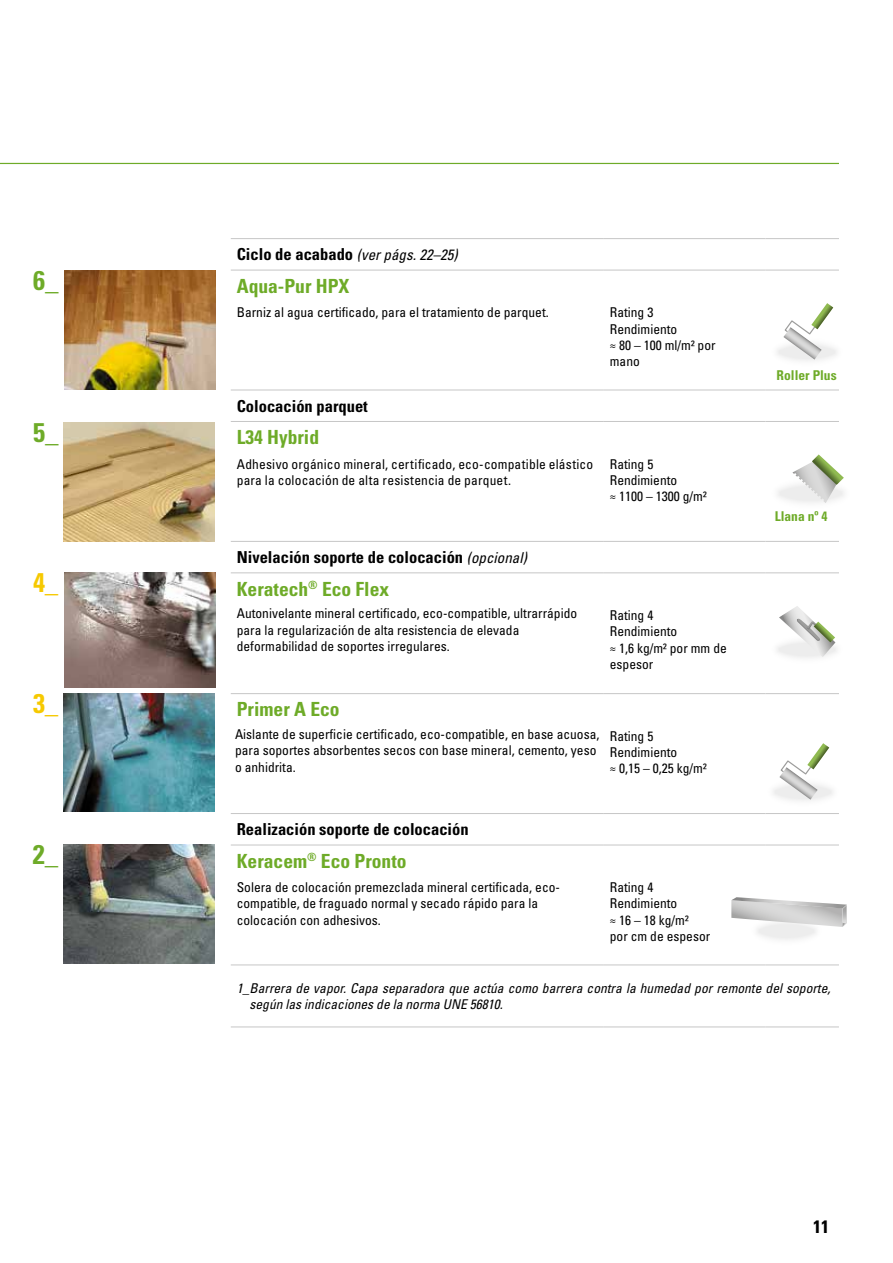
<style>
.page{position:relative;width:893px;height:1263px;background:#fff}
.page>*{position:absolute;margin:0;border:0;box-sizing:border-box;transform-origin:0 0}
.t1{font:700 condensed 27px "Univers LT Std";color:#6eab28}
.t2{font:700 condensed 27px "Univers LT Std";color:#f6c900}
.t3{font:700 condensed 19.5px "Univers LT Std";color:#6eab28}
.t4{font:700 condensed 18px "Univers LT Std";color:#000}
.t5{font:700 condensed 16.5px "Univers LT Std";color:#000}
.t6{font:italic condensed 15px "Univers LT Std";color:#000}
.t7{font:condensed 13.5px/16.2px "Univers LT Std";color:#000}
.t8{font:italic condensed 13.5px/16.2px "Univers LT Std";color:#000}
.t9{font:700 condensed 13.5px "Univers LT Std";color:#6eab28}
.s1{font-weight:700;font-style:normal;font-size:16.5px}
.s2{font-weight:400;font-style:italic;font-size:15px}
</style>
<div class="page">
<hr style="left:231px;top:238px;width:373px;height:1px;background:#c6c6c6">
<hr style="left:604px;top:238px;width:161px;height:1px;background:#c6c6c6">
<hr style="left:765px;top:238px;width:74px;height:1px;background:#c6c6c6">
<hr style="left:231px;top:270px;width:373px;height:1px;background:#c6c6c6">
<hr style="left:604px;top:270px;width:161px;height:1px;background:#c6c6c6">
<hr style="left:765px;top:270px;width:74px;height:1px;background:#c6c6c6">
<hr style="left:231px;top:390px;width:373px;height:1px;background:#c6c6c6">
<hr style="left:231px;top:421px;width:373px;height:1px;background:#c6c6c6">
<hr style="left:604px;top:390px;width:161px;height:1px;background:#c6c6c6">
<hr style="left:604px;top:421px;width:161px;height:1px;background:#c6c6c6">
<hr style="left:765px;top:390px;width:74px;height:1px;background:#c6c6c6">
<hr style="left:765px;top:421px;width:74px;height:1px;background:#c6c6c6">
<hr style="left:231px;top:541px;width:373px;height:1px;background:#c6c6c6">
<hr style="left:231px;top:813px;width:373px;height:1px;background:#c6c6c6">
<hr style="left:604px;top:541px;width:161px;height:1px;background:#c6c6c6">
<hr style="left:604px;top:813px;width:161px;height:1px;background:#c6c6c6">
<hr style="left:765px;top:541px;width:74px;height:1px;background:#c6c6c6">
<hr style="left:765px;top:813px;width:74px;height:1px;background:#c6c6c6">
<hr style="left:231px;top:693px;width:373px;height:1px;background:#c6c6c6">
<hr style="left:604px;top:693px;width:161px;height:1px;background:#c6c6c6">
<hr style="left:765px;top:693px;width:74px;height:1px;background:#c6c6c6">
<hr style="left:231px;top:572px;width:373px;height:1px;background:#c6c6c6">
<hr style="left:231px;top:844px;width:373px;height:1px;background:#c6c6c6">
<hr style="left:604px;top:572px;width:161px;height:1px;background:#c6c6c6">
<hr style="left:604px;top:844px;width:161px;height:1px;background:#c6c6c6">
<hr style="left:765px;top:572px;width:74px;height:1px;background:#c6c6c6">
<hr style="left:765px;top:844px;width:74px;height:1px;background:#c6c6c6">
<hr style="left:231px;top:964px;width:373px;height:1px;background:#c6c6c6">
<hr style="left:604px;top:964px;width:161px;height:1px;background:#c6c6c6">
<hr style="left:231px;top:1026px;width:373px;height:1px;background:#c6c6c6">
<hr style="left:604px;top:1026px;width:161px;height:1px;background:#c6c6c6">
<hr style="left:765px;top:1026px;width:74px;height:1px;background:#c6c6c6">
<hr style="left:765px;top:964px;width:74px;height:1px;background:#c6c6c6">
<div style="left:771px;top:337px;width:72px;height:30px;background:#fbfbfb;border-radius:50%"></div>
<svg style="left:783px;top:303px;width:50px;height:57px"></svg>
<div style="left:771px;top:477px;width:79px;height:33px;background:linear-gradient(to right,#f8f8f8,#fdfdfd);border-radius:50%"></div>
<svg style="left:792px;top:454px;width:52px;height:49px"></svg>
<svg style="left:779px;top:606px;width:56px;height:51px"></svg>
<img style="left:64px;top:422px;width:151px;height:119px">
<img style="left:64px;top:270px;width:151px;height:119px">
<img style="left:64px;top:573px;width:151px;height:114px">
<img style="left:64px;top:693px;width:151px;height:118px">
<img style="left:64px;top:845px;width:151px;height:119px">
<hr style="left:0;top:163px;width:839px;height:1px;background:#6eab28">
<div style="left:751px;top:916px;width:71px;height:30px;background:#ededed;border-radius:50%"></div>
<svg style="left:731px;top:897px;width:116px;height:31px"></svg>
<div style="left:767px;top:777px;width:72px;height:30px;background:#fbfbfb;border-radius:50%"></div>
<svg style="left:779px;top:743px;width:50px;height:57px"></svg>
<h1 class="t1" style="left:33px;top:264px;width:27px">6_</h1>
<h1 class="t1" style="left:33px;top:415px;width:27px">5_</h1>
<h1 class="t2" style="left:33px;top:566px;width:27px">4_</h1>
<h1 class="t2" style="left:33px;top:687px;width:27px">3_</h1>
<h1 class="t1" style="left:33px;top:838px;width:27px">2_</h1>
<p class="t6" style="left:237px;top:245px;width:222px"><span class="s1">Ciclo de acabado</span> (ver págs. 22–25)</p>
<h2 class="t3" style="left:237px;top:274px;width:114px">Aqua-Pur HPX</h2>
<p class="t7" style="left:237px;top:304px;width:313px">Barniz al agua certificado, para el tratamiento de parquet.</p>
<p class="t7" style="left:610px;top:304px;width:107px">Rating 3<br>Rendimiento<br>≈ 80 – 100 ml/m² por mano</p>
<p class="t5" style="left:237px;top:396px;width:133px">Colocación parquet</p>
<h2 class="t3" style="left:237px;top:425px;width:84px">L34 Hybrid</h2>
<p class="t7" style="left:237px;top:456px;width:358px">Adhesivo orgánico mineral, certificado, eco-compatible elástico para la colocación de alta resistencia de parquet.</p>
<p class="t7" style="left:610px;top:456px;width:98px">Rating 5<br>Rendimiento<br>≈ 1100 – 1300 g/m²</p>
<p class="t5" style="left:237px;top:547px;width:292px">Nivelación soporte de colocación <span class="s2">(opcional)</span></p>
<h2 class="t3" style="left:237px;top:577px;width:154px">Keratech<sup>®</sup> Eco Flex</h2>
<p class="t7" style="left:237px;top:605px;width:342px">Autonivelante mineral certificado, eco-compatible, ultrarrápido para la regularización de alta resistencia de elevada deformabilidad de soportes irregulares.</p>
<p class="t7" style="left:610px;top:607px;width:119px">Rating 4<br>Rendimiento<br>≈ 1,6 kg/m² por mm de espesor</p>
<h2 class="t3" style="left:237px;top:697px;width:104px">Primer A Eco</h2>
<p class="t7" style="left:235px;top:726px;width:366px">Aislante de superficie certificado, eco-compatible, en base acuosa, para soportes absorbentes secos con base mineral, cemento, yeso o anhidrita.</p>
<p class="t7" style="left:610px;top:728px;width:98px">Rating 5<br>Rendimiento<br>≈ 0,15 – 0,25 kg/m²</p>
<p class="t9" style="left:777px;top:367px;width:62px">Roller Plus</p>
<p class="t9" style="left:775px;top:508px;width:54px">Llana nº 4</p>
<p class="t5" style="left:237px;top:819px;width:233px">Realización soporte de colocación</p>
<h2 class="t3" style="left:237px;top:849px;width:171px">Keracem<sup>®</sup> Eco Pronto</h2>
<p class="t7" style="left:237px;top:879px;width:325px">Solera de colocación premezclada mineral certificada, eco&shy;compatible, de fraguado normal y secado rápido para la colocación con adhesivos.</p>
<p class="t7" style="left:610px;top:879px;width:102px">Rating 4<br>Rendimiento<br>≈ 16 – 18 kg/m²<br>por cm de espesor</p>
<p class="t8" style="left:250px;top:980px;width:582px;text-indent:-13px">1_Barrera de vapor. Capa separadora que actúa como barrera contra la humedad por remonte del soporte, según las indicaciones de la norma UNE 56810.</p>
<h3 class="t4" style="left:813px;top:1216px;width:17px">11</h3>
</div>
